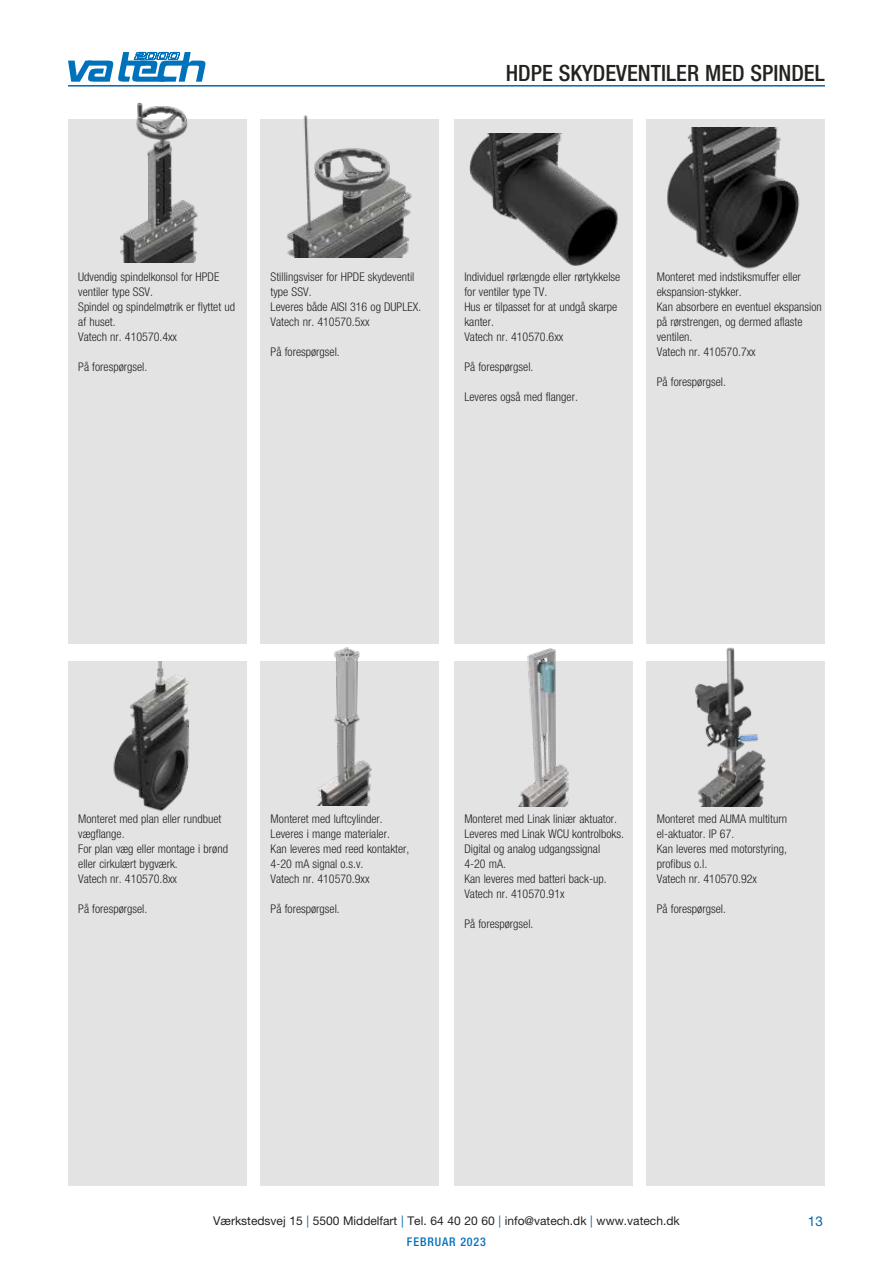
<style>
.page{position:relative;width:893px;height:1263px;background:#fff}
.page>*{position:absolute;margin:0;border:0;box-sizing:border-box;transform-origin:0 0}
.t1{font:500 condensed 22.5px "Helvetica Neue LT Pro";color:#23221f}
.t2{font:13.5px "Helvetica Neue LT Pro";color:#0067ac}
.t3{font:300 condensed 12px/15px "Helvetica Neue LT Pro";color:#23221f}
.t4{font:12px/21px "Helvetica Neue LT Pro";color:#23221f;text-align:center}
.s1{color:#0067ac}
.s2{font-weight:500;font-stretch:condensed;color:#0071bb}
</style>
<div class="page">
<svg style="left:68px;top:52px;width:137px;height:30px"></svg>
<hr style="left:68px;top:85px;width:757px;height:2px;background:#0067ac">
<div style="left:68px;top:119px;width:178px;height:525px;background:#e3e3e3"></div>
<div style="left:68px;top:661px;width:178px;height:525px;background:#e3e3e3"></div>
<div style="left:454px;top:119px;width:178px;height:525px;background:#e3e3e3"></div>
<div style="left:454px;top:661px;width:178px;height:525px;background:#e3e3e3"></div>
<div style="left:260px;top:119px;width:179px;height:525px;background:#e3e3e3"></div>
<div style="left:260px;top:661px;width:179px;height:525px;background:#e3e3e3"></div>
<div style="left:647px;top:119px;width:178px;height:525px;background:#e3e3e3"></div>
<div style="left:647px;top:661px;width:178px;height:525px;background:#e3e3e3"></div>
<img style="left:120px;top:102px;width:78px;height:160px">
<img style="left:286px;top:115px;width:126px;height:143px">
<img style="left:469px;top:133px;width:178px;height:132px">
<img style="left:667px;top:128px;width:133px;height:141px">
<img style="left:113px;top:661px;width:76px;height:150px">
<img style="left:317px;top:647px;width:55px;height:158px">
<img style="left:518px;top:648px;width:51px;height:159px">
<img style="left:695px;top:647px;width:71px;height:159px">
<h1 class="t1" style="left:506px;top:59px;width:321px">HDPE SKYDEVENTILER MED SPINDEL</h1>
<p class="t3" style="left:78px;top:269px;width:158px">Udvendig spindelkonsol for HPDE ventiler type SSV.<br>Spindel og spindelmøtrik er flyttet ud af huset.<br>Vatech nr. 410570.4xx</p>
<p class="t3" style="left:78px;top:359px;width:71px">På forespørgsel.</p>
<p class="t3" style="left:271px;top:269px;width:152px">Stillingsviser for HPDE skydeventil type SSV.<br>Leveres både AISI 316 og DUPLEX.<br>Vatech nr. 410570.5xx</p>
<p class="t3" style="left:271px;top:344px;width:71px">På forespørgsel.</p>
<p class="t3" style="left:464px;top:269px;width:158px">Individuel rørlængde eller rørtykkelse for ventiler type TV.<br>Hus er tilpasset for at undgå skarpe kanter.<br>Vatech nr. 410570.6xx</p>
<p class="t3" style="left:464px;top:359px;width:71px">På forespørgsel.</p>
<p class="t3" style="left:464px;top:389px;width:115px">Leveres også med flanger.</p>
<p class="t3" style="left:657px;top:269px;width:167px">Monteret med indstiksmuffer eller ekspansion-stykker.<br>Kan absorbere en eventuel ekspansion på rørstrengen, og dermed aflaste ventilen.<br>Vatech nr. 410570.7xx</p>
<p class="t3" style="left:657px;top:374px;width:71px">På forespørgsel.</p>
<p class="t3" style="left:78px;top:811px;width:151px">Monteret med plan eller rundbuet vægflange.<br>For plan væg eller montage i brønd eller cirkulært bygværk.<br>Vatech nr. 410570.8xx</p>
<p class="t3" style="left:78px;top:901px;width:71px">På forespørgsel.</p>
<p class="t3" style="left:271px;top:811px;width:140px">Monteret med luftcylinder.<br>Leveres i mange materialer.<br>Kan leveres med reed kontakter,<br>4-20 mA signal o.s.v.<br>Vatech nr. 410570.9xx</p>
<p class="t3" style="left:271px;top:901px;width:71px">På forespørgsel.</p>
<p class="t3" style="left:464px;top:811px;width:161px">Monteret med Linak liniær aktuator.<br>Leveres med Linak WCU kontrolboks.<br>Digital og analog udgangssignal<br>4-20 mA.<br>Kan leveres med batteri back-up.<br>Vatech nr. 410570.91x</p>
<p class="t3" style="left:464px;top:916px;width:71px">På forespørgsel.</p>
<p class="t3" style="left:657px;top:811px;width:132px">Monteret med AUMA multiturn el-aktuator. IP 67.<br>Kan leveres med motorstyring, profibus o.l.<br>Vatech nr. 410570.92x</p>
<p class="t3" style="left:657px;top:901px;width:71px">På forespørgsel.</p>
<p class="t4" style="left:213px;top:1210px;width:468px">Værkstedsvej 15 <span class="s1">|</span> 5500 Middelfart <span class="s1">|</span> Tel. 64 40 20 60 <span class="s1">|</span> info@vatech.dk <span class="s1">|</span> www.vatech.dk<br><span class="s2">FEBRUAR 2023</span></p>
<p class="t2" style="left:808px;top:1213px;width:17px">13</p>
</div>
